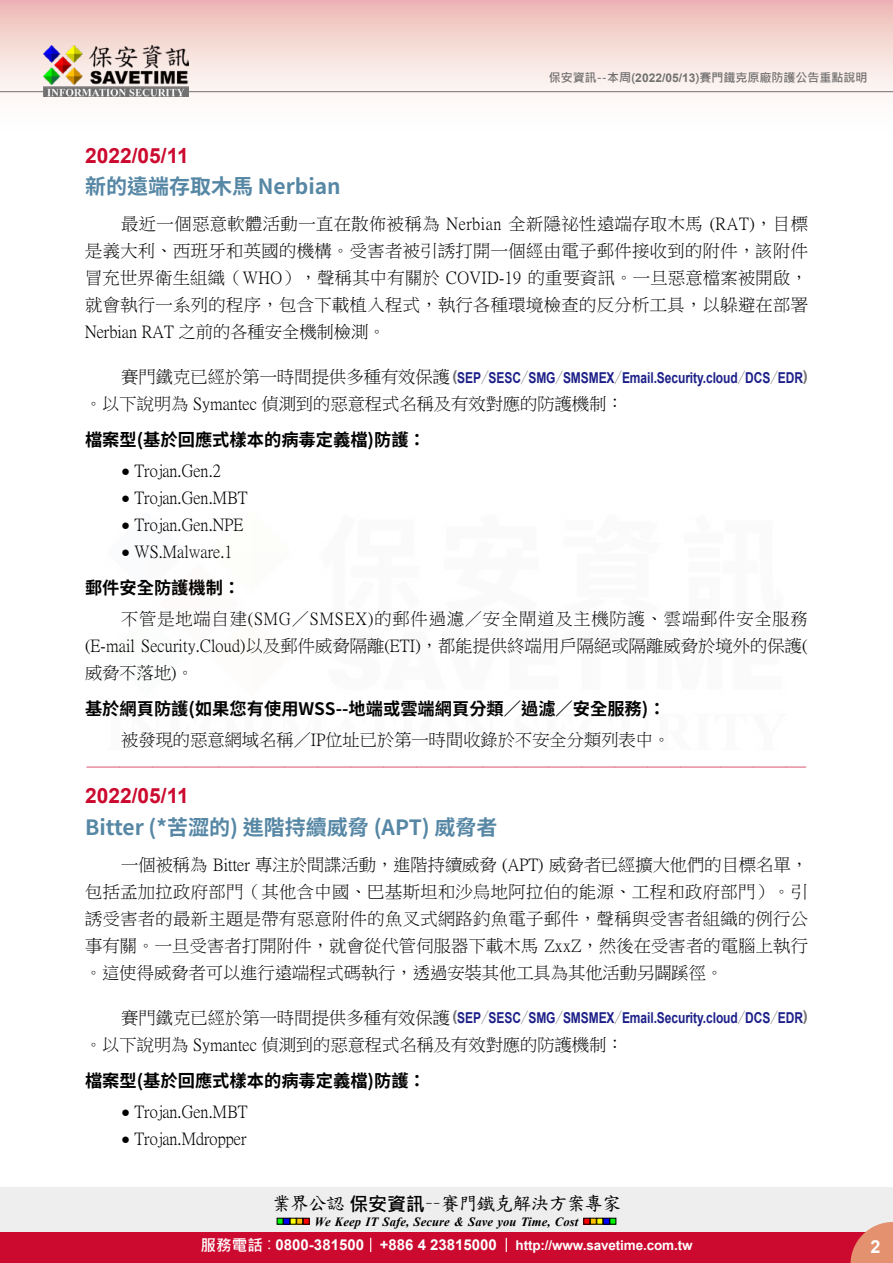
<style>
.page{position:relative;width:893px;height:1263px;background:#fff}
.page>*{position:absolute;margin:0;border:0;box-sizing:border-box;transform-origin:0 0}
.t1{font:700 21px "Source Han Sans TW";color:#5687a5}
.t2{font:700 21px "Arial";color:#cc0a2f}
.t3{font:18.9px "DF Kai Shu SB Estd BF";letter-spacing:-.05em;color:#000}
.t4{font:700 18px "Arial";color:#fff}
.t5{font:17.25px/27px "P Ming Li U";color:#000;text-align:justify}
.t6{font:700 17.25px "Source Han Sans TW";color:#000}
.t7{font:16.5px "DF Kai Shu SB Estd BF";color:#cc0a2f}
.t8{font:700 15px "Arial";letter-spacing:-.005em;color:#1d2088;scale:.8 1}
.t9{font:700 13.5px "Arial";letter-spacing:-.01em;color:#fff}
.t10{font:italic 700 12.6px "Times New Roman";letter-spacing:.005em;color:#000}
.t11{font:700 12px "Microsoft Jheng Hei";color:#727171}
.s1{font-family:"Arial"}
.s2{font-family:"P Ming Li U";font-weight:400;font-size:17.25px;color:#000}
.s3{color:#727171}
.s4{font-family:"Source Han Sans TW";font-weight:800;color:#727171}
.s5{font-family:"Arial";font-size:15px}
.s6{font-family:"Microsoft Jheng Hei";font-weight:700}
.s7{font-family:"Microsoft Jheng Hei";font-size:15.6px}
.s8{font-family:"Microsoft Jheng Hei";font-weight:400;font-size:15.6px}
.s9{font-size:15px}
</style>
<div class="page">
<div style="left:0;top:1187px;width:893px;height:49px;background:#eee"></div>
<svg style="left:277px;top:1218px;width:32px;height:6px"></svg>
<svg style="left:584px;top:1218px;width:32px;height:6px"></svg>
<div style="left:0;top:1232px;width:893px;height:31px;background:#cc0a2f"></div>
<svg style="left:850px;top:1222px;width:43px;height:41px"></svg>
<svg style="left:370px;top:1238px;width:1px;height:14px"></svg>
<svg style="left:506px;top:1238px;width:1px;height:14px"></svg>
<div style="left:0;top:0;width:893px;height:141px;background:linear-gradient(to bottom,#efc0bb,#fff)"></div>
<hr style="left:0;top:91px;width:893px;height:1px;background:#727171">
<img style="left:44px;top:46px;width:145px;height:51px">
<p class="t11" style="left:549px;top:70px;width:320px">保安資訊--本周(<span class="s1">2022/05/13</span>)賽門鐵克原廠防護公告重點說明</p>
<p class="t2" style="left:85px;top:140px;width:105px">2022/05/11</p>
<p class="t1" style="left:85px;top:175px;width:257px">新的遠端存取木馬 Nerbian</p>
<p class="t5" style="left:85px;top:211px;width:725px;text-indent:36px">最近一個惡意軟體活動一直在散佈被稱為 Nerbian 全新隱祕性遠端存取木馬 (RAT)，目標是義大利、西班牙和英國的機構。受害者被引誘打開一個經由電子郵件接收到的附件，該附件冒充世界衛生組織（WHO），聲稱其中有關於 COVID-19 的重要資訊。一旦惡意檔案被開啟，就會執行一系列的程序，包含下載植入程式，執行各種環境檢查的反分析工具，以躲避在部署Nerbian RAT 之前的各種安全機制檢測。</p>
<p class="t8" style="left:121px;top:367px;width:860px"><span class="s2">賽門鐵克已經於第一時間提供多種有效保護</span><span class="s3">(</span>SEP<span class="s4">／</span>SESC<span class="s4">／</span>SMG<span class="s4">／</span>SMSMEX<span class="s4">／</span>Email.Security.cloud<span class="s4">／</span>DCS<span class="s4">／</span>EDR<span class="s3">)</span></p>
<p class="t5" style="left:85px;top:391px;width:540px">。以下說明為 Symantec 偵測到的惡意程式名稱及有效對應的防護機制：</p>
<p class="t6" style="left:85px;top:430px;width:342px">檔案型(基於回應式樣本的病毒定義檔)防護：</p>
<p class="t5" style="left:121px;top:457px;width:101px"><span class="s5">●</span> Trojan.Gen.2</p>
<p class="t5" style="left:121px;top:484px;width:128px"><span class="s5">●</span> Trojan.Gen.MBT</p>
<p class="t5" style="left:121px;top:511px;width:124px"><span class="s5">●</span> Trojan.Gen.NPE</p>
<p class="t5" style="left:121px;top:538px;width:113px"><span class="s5">●</span> WS.Malware.1</p>
<p class="t6" style="left:85px;top:578px;width:157px">郵件安全防護機制：</p>
<p class="t5" style="left:85px;top:605px;width:724px;text-indent:36px">不管是地端自建(SMG／SMSEX)的郵件過濾／安全閘道及主機防護、雲端郵件安全服務(E-mail Security.Cloud)以及郵件威脅隔離(ETI)，都能提供終端用戶隔絕或隔離威脅於境外的保護(威脅不落地)。</p>
<p class="t6" style="left:85px;top:699px;width:582px">基於網頁防護(如果您有使用WSS--地端或雲端網頁分類／過濾／安全服務)：</p>
<p class="t5" style="left:121px;top:726px;width:551px">被發現的惡意網域名稱／IP位址已於第一時間收錄於不安全分類列表中。</p>
<p class="t7" style="left:86px;top:759px;width:723px">-------------------------------------------------------------------------------------------------------------</p>
<p class="t2" style="left:85px;top:781px;width:105px">2022/05/11</p>
<p class="t1" style="left:85px;top:815px;width:414px">Bitter (*苦澀的) 進階持續威脅 (APT) 威脅者</p>
<p class="t5" style="left:85px;top:851px;width:725px;text-indent:36px">一個被稱為 Bitter 專注於間諜活動，進階持續威脅 (APT) 威脅者已經擴大他們的目標名單，包括孟加拉政府部門（其他含中國、巴基斯坦和沙烏地阿拉伯的能源、工程和政府部門）。引誘受害者的最新主題是帶有惡意附件的魚叉式網路釣魚電子郵件，聲稱與受害者組織的例行公事有關。一旦受害者打開附件，就會從代管伺服器下載木馬 ZxxZ，然後在受害者的電腦上執行。這使得威脅者可以進行遠端程式碼執行，透過安裝其他工具為其他活動另闢蹊徑。</p>
<p class="t8" style="left:121px;top:1007px;width:860px"><span class="s2">賽門鐵克已經於第一時間提供多種有效保護</span><span class="s3">(</span>SEP<span class="s4">／</span>SESC<span class="s4">／</span>SMG<span class="s4">／</span>SMSMEX<span class="s4">／</span>Email.Security.cloud<span class="s4">／</span>DCS<span class="s4">／</span>EDR<span class="s3">)</span></p>
<p class="t5" style="left:85px;top:1031px;width:540px">。以下說明為 Symantec 偵測到的惡意程式名稱及有效對應的防護機制：</p>
<p class="t6" style="left:85px;top:1070px;width:342px">檔案型(基於回應式樣本的病毒定義檔)防護：</p>
<p class="t5" style="left:121px;top:1098px;width:128px"><span class="s5">●</span> Trojan.Gen.MBT</p>
<p class="t5" style="left:121px;top:1125px;width:127px"><span class="s5">●</span> Trojan.Mdropper</p>
<p class="t3" style="left:272px;top:1194px;width:351px">業界公認<span class="s6">保安資訊</span>－－賽門鐵克解決方案專家</p>
<p class="t10" style="left:315px;top:1212px;width:265px">We Keep IT Safe, Secure &amp; Save you Time, Cost</p>
<p class="t9" style="left:200px;top:1235px;width:494px"><span class="s7">服務電話</span><span class="s8">：</span><span class="s9">0800-381500 +886 4 23815000</span> http://www.savetime.com.tw</p>
<p class="t4" style="left:870px;top:1234px;width:12px">2</p>
</div>
